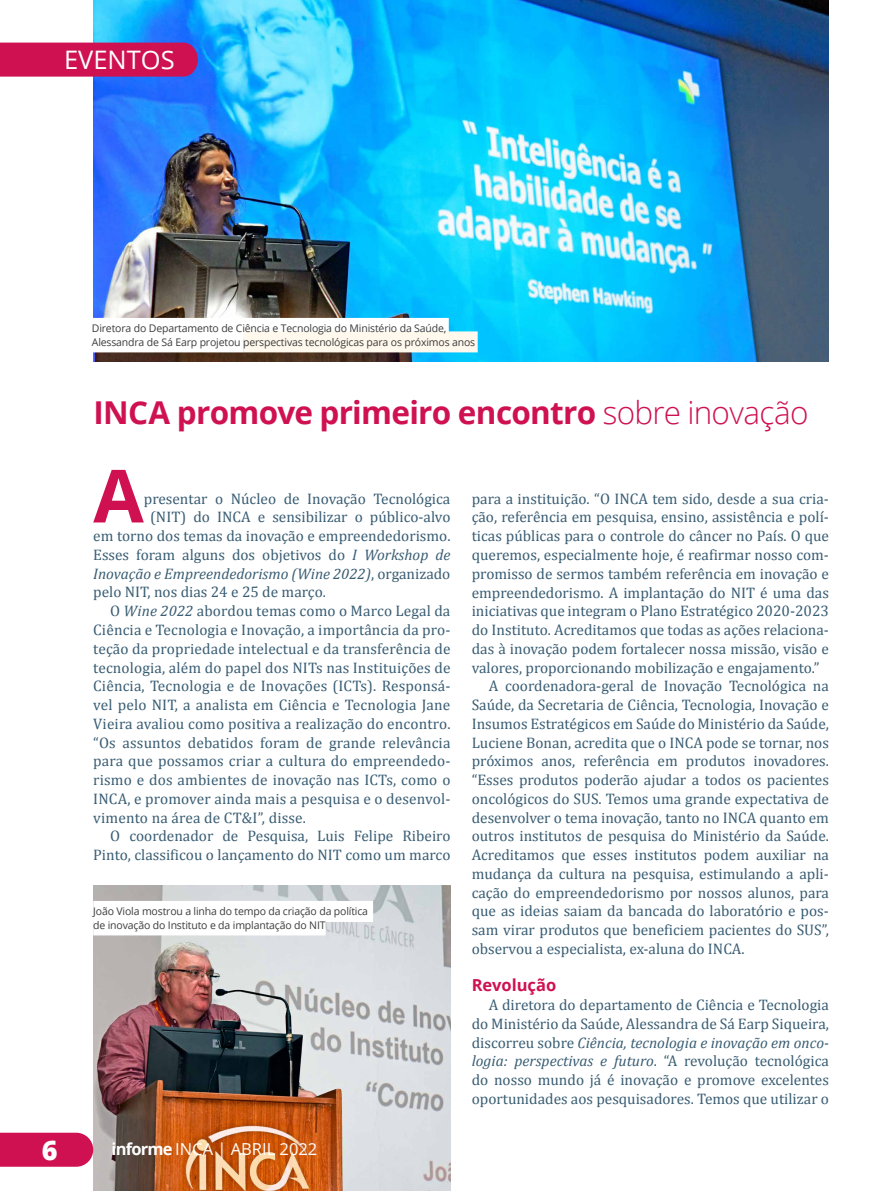
<style>
.page{position:relative;width:893px;height:1191px;background:#fff}
.page>*{position:absolute;margin:0;border:0;box-sizing:border-box;transform-origin:0 0}
.t1{font:700 73.35px "Open Sans";color:#cf1152}
.t2{font:700 31.5px "Open Sans";letter-spacing:-.02em;color:#cf1152}
.t3{font:800 27px "Open Sans";color:#fff}
.t4{font:25.5px "Open Sans";color:#fff}
.t5{font:16.5px "Open Sans";color:#fff}
.t6{font:700 16.5px "Open Sans";color:#cf1152}
.t7{font:15.3px/18.8px "Cambria";color:#395d73;text-align:justify}
.t8{font:italic 15.3px "Cambria";color:#395d73}
.t9{font:10.5px/13.5px "Open Sans";letter-spacing:-.015em;color:#3c3c3b}
.s1{font-weight:300}
.s2{font-style:italic}
.s3{font-style:normal}
.s4{font-weight:700}
</style>
<div class="page">
<img style="left:93px;top:0;width:736px;height:361px">
<img style="left:93px;top:885px;width:357px;height:306px">
<div style="left:0;top:43px;width:198px;height:34px;background:#cf1152"></div>
<div style="left:92px;top:318px;width:357px;height:21px;background:#fff"></div>
<div style="left:92px;top:331px;width:151px;height:21px;background:#fff"></div>
<div style="left:243px;top:331px;width:235px;height:21px;background:#fff8ed"></div>
<div style="left:93px;top:901px;width:280px;height:21px;background:#fff"></div>
<div style="left:93px;top:914px;width:233px;height:21px;background:#fff"></div>
<div style="left:0;top:1132px;width:93px;height:34px;background:#cf1152"></div>
<h3 class="t4" style="left:64px;top:43px;width:112px">EVENTOS</h3>
<p class="t9" style="left:92px;top:321px;width:385px">Diretora do Departamento de Ciência e Tecnologia do Ministério da Saúde,<br>Alessandra de Sá Earp projetou perspectivas tecnológicas para os próximos anos</p>
<h2 class="t2" style="left:93px;top:390px;width:717px">INCA promove primeiro encontro <span class="s1">sobre inovação</span></h2>
<h1 class="t1" style="left:93px;top:444px;width:52px">A</h1>
<p class="t7" style="left:144px;top:489px;width:308px">presentar o Núcleo de Inovação Tecnológica</p>
<p class="t7" style="left:150px;top:508px;width:302px">(NIT) do INCA e sensibilizar o público-alvo</p>
<p class="t7" style="left:93px;top:526px;width:359px">em torno dos temas da inovação e empreendedorismo.</p>
<p class="t7" style="left:93px;top:545px;width:359px">Esses foram alguns dos objetivos do <span class="s2">I Workshop de</span></p>
<p class="t8" style="left:93px;top:562px;width:359px">Inovação e Empreendedorismo (Wine 2022)<span class="s3">, organizado</span></p>
<p class="t7" style="left:93px;top:583px;width:234px">pelo NIT, nos dias 24 e 25 de março.</p>
<p class="t7" style="left:110px;top:601px;width:342px">O <span class="s2">Wine 2022</span> abordou temas como o Marco Legal da</p>
<p class="t7" style="left:93px;top:620px;width:359px">Ciência e Tecnologia e Inovação, a importância da pro-</p>
<p class="t7" style="left:93px;top:639px;width:359px">teção da propriedade intelectual e da transferência de</p>
<p class="t7" style="left:93px;top:658px;width:359px">tecnologia, além do papel dos NITs nas Instituições de</p>
<p class="t7" style="left:93px;top:676px;width:359px">Ciência, Tecnologia e de Inovações (ICTs). Responsá-</p>
<p class="t7" style="left:93px;top:695px;width:359px">vel pelo NIT, a analista em Ciência e Tecnologia Jane</p>
<p class="t7" style="left:93px;top:714px;width:359px">Vieira avaliou como positiva a realização do encontro.</p>
<p class="t7" style="left:93px;top:733px;width:359px">“Os assuntos debatidos foram de grande relevância</p>
<p class="t7" style="left:93px;top:751px;width:359px">para que possamos criar a cultura do empreendedo-</p>
<p class="t7" style="left:93px;top:770px;width:359px">rismo e dos ambientes de inovação nas ICTs, como o</p>
<p class="t7" style="left:93px;top:789px;width:359px">INCA, e promover ainda mais a pesquisa e o desenvol-</p>
<p class="t7" style="left:93px;top:808px;width:214px">vimento na área de CT&amp;I”, disse.</p>
<p class="t7" style="left:110px;top:827px;width:342px">O coordenador de Pesquisa, Luis Felipe Ribeiro</p>
<p class="t7" style="left:93px;top:845px;width:359px">Pinto, classificou o lançamento do NIT como um marco</p>
<p class="t9" style="left:93px;top:904px;width:276px">João Viola mostrou a linha do tempo da criação da política de inovação do Instituto e da implantação do NIT</p>
<h3 class="t3" style="left:42px;top:1129px;width:17px">6</h3>
<p class="t5" style="left:112px;top:1137px;width:207px"><span class="s4">informe</span> INCA | ABRIL 2022</p>
<p class="t7" style="left:472px;top:489px;width:359px">para a instituição. “O INCA tem sido, desde a sua cria-</p>
<p class="t7" style="left:472px;top:508px;width:359px">ção, referência em pesquisa, ensino, assistência e polí-</p>
<p class="t7" style="left:472px;top:527px;width:359px">ticas públicas para o controle do câncer no País. O que</p>
<p class="t7" style="left:472px;top:545px;width:359px">queremos, especialmente hoje, é reafirmar nosso com-</p>
<p class="t7" style="left:472px;top:564px;width:359px">promisso de sermos também referência em inovação e</p>
<p class="t7" style="left:472px;top:583px;width:359px">empreendedorismo. A implantação do NIT é uma das</p>
<p class="t7" style="left:472px;top:601px;width:359px">iniciativas que integram o Plano Estratégico 2020-2023</p>
<p class="t7" style="left:472px;top:620px;width:359px">do Instituto. Acreditamos que todas as ações relaciona-</p>
<p class="t7" style="left:472px;top:639px;width:359px">das à inovação podem fortalecer nossa missão, visão e</p>
<p class="t7" style="left:472px;top:658px;width:349px">valores, proporcionando mobilização e engajamento.”</p>
<p class="t7" style="left:489px;top:676px;width:342px">A coordenadora-geral de Inovação Tecnológica na</p>
<p class="t7" style="left:472px;top:695px;width:359px">Saúde, da Secretaria de Ciência, Tecnologia, Inovação e</p>
<p class="t7" style="left:472px;top:714px;width:359px">Insumos Estratégicos em Saúde do Ministério da Saúde,</p>
<p class="t7" style="left:472px;top:733px;width:359px">Luciene Bonan, acredita que o INCA pode se tornar, nos</p>
<p class="t7" style="left:472px;top:751px;width:359px">próximos anos, referência em produtos inovadores.</p>
<p class="t7" style="left:472px;top:770px;width:359px">“Esses produtos poderão ajudar a todos os pacientes</p>
<p class="t7" style="left:472px;top:789px;width:359px">oncológicos do SUS. Temos uma grande expectativa de</p>
<p class="t7" style="left:472px;top:808px;width:359px">desenvolver o tema inovação, tanto no INCA quanto em</p>
<p class="t7" style="left:472px;top:826px;width:359px">outros institutos de pesquisa do Ministério da Saúde.</p>
<p class="t7" style="left:472px;top:845px;width:359px">Acreditamos que esses institutos podem auxiliar na</p>
<p class="t7" style="left:472px;top:864px;width:359px">mudança da cultura na pesquisa, estimulando a apli-</p>
<p class="t7" style="left:472px;top:883px;width:359px">cação do empreendedorismo por nossos alunos, para</p>
<p class="t7" style="left:472px;top:902px;width:359px">que as ideias saiam da bancada do laboratório e pos-</p>
<p class="t7" style="left:472px;top:920px;width:359px">sam virar produtos que beneficiem pacientes do SUS”,</p>
<p class="t7" style="left:472px;top:939px;width:274px">observou a especialista, ex-aluna do INCA.</p>
<p class="t6" style="left:472px;top:973px;width:86px">Revolução</p>
<p class="t7" style="left:472px;top:995px;width:359px;text-indent:17px">A diretora do departamento de Ciência e Tecnologia do Ministério da Saúde, Alessandra de Sá Earp Siqueira, discorreu sobre <span class="s2">Ciência, tecnologia e inovação em onco&shy;logia: perspectivas e futuro</span>. “A revolução tecnológica do nosso mundo já é inovação e promove excelentes oportunidades aos pesquisadores. Temos que utilizar o</p>
</div>
